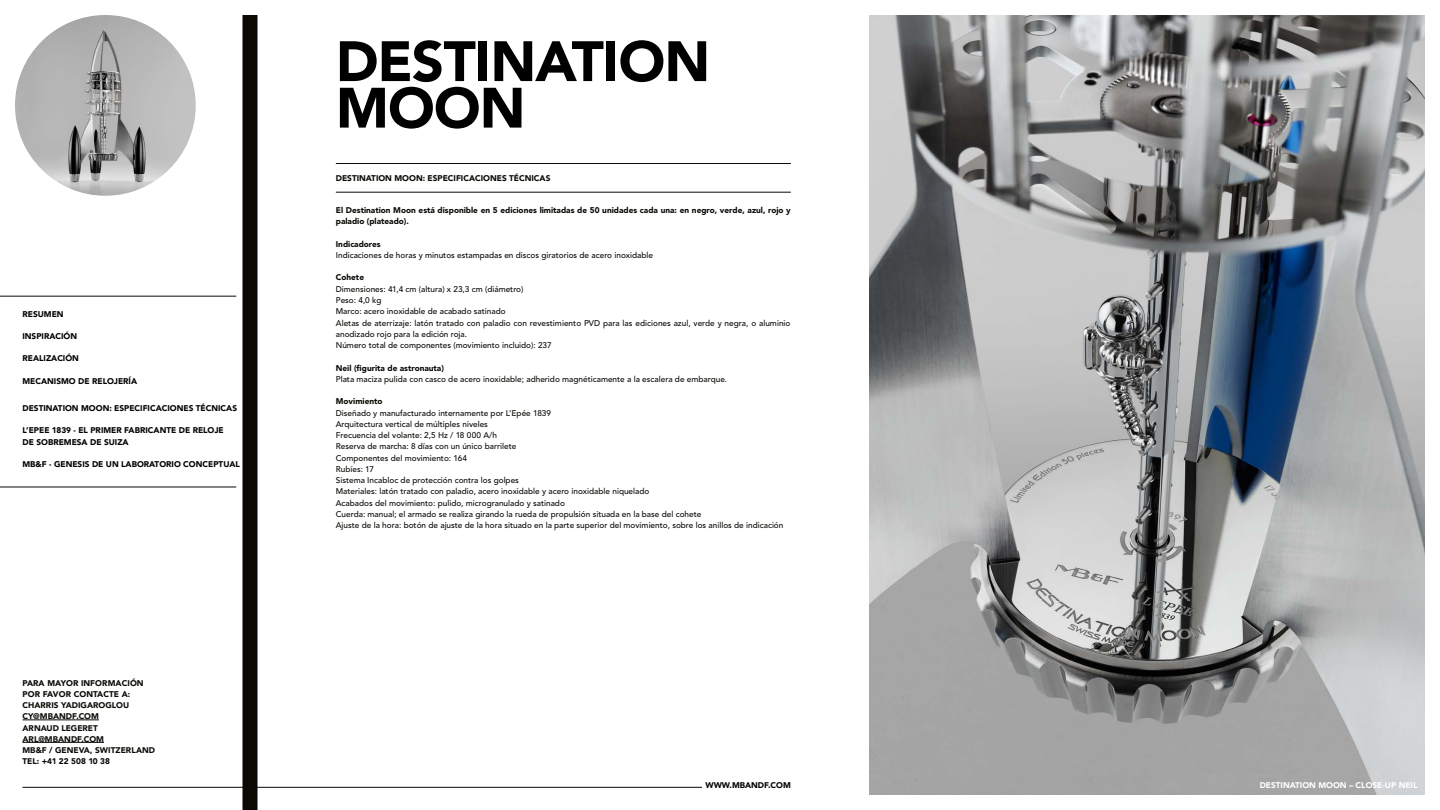
<style>
.page{position:relative;width:1440px;height:810px;background:#fff}
.page>*{position:absolute;margin:0;border:0;box-sizing:border-box;transform-origin:0 0}
.t1{font:900 56.25px/46.5px "Avenir";letter-spacing:-.015em;color:#000}
.t2{font:500 8.25px/11.2px "Avenir LT Std";color:#0b0904}
.t3{font:900 8.25px/11.2px "Avenir LT Std";color:#0b0904}
.t4{font:900 8.25px/11.2px "Avenir LT Std";color:#000}
.t5{font:900 8.25px/11.2px "Avenir";color:#0b0904}
.t6{font:900 8.25px "Avenir";color:#fff}
.t7{font:900 8.25px "Avenir";color:#000}
</style>
<div class="page">
<hr style="left:22px;top:787px;width:680px;height:1px;background:#0b0904">
<hr style="left:336px;top:163px;width:455px;height:1px;background:#0b0904">
<img style="left:15px;top:15px;width:181px;height:181px;border-radius:90px">
<div style="left:242px;top:15px;width:15px;height:795px;background:#0b0904"></div>
<hr style="left:0;top:296px;width:236px;height:1px;background:#0b0904">
<hr style="left:0;top:487px;width:236px;height:1px;background:#0b0904">
<hr style="left:22px;top:720px;width:77px;height:1px;background:#0b0904">
<hr style="left:22px;top:742px;width:82px;height:1px;background:#0b0904">
<hr style="left:336px;top:192px;width:455px;height:1px;background:#0b0904">
<img style="left:869px;top:15px;width:556px;height:780px">
<p class="t4" style="left:22px;top:308px;width:43px">RESUMEN</p>
<p class="t4" style="left:22px;top:330px;width:56px">INSPIRACIÓN</p>
<p class="t4" style="left:22px;top:353px;width:58px">REALIZACIÓN</p>
<p class="t4" style="left:22px;top:375px;width:116px">MECANISMO DE RELOJERÍA</p>
<p class="t4" style="left:22px;top:402px;width:216px">DESTINATION MOON: ESPECIFICACIONES TÉCNICAS</p>
<p class="t4" style="left:22px;top:425px;width:203px">L’EPEE 1839 - EL PRIMER FABRICANTE DE RELOJE<br>DE SOBREMESA DE SUIZA</p>
<p class="t4" style="left:22px;top:459px;width:219px">MB&amp;F - GENESIS DE UN LABORATORIO CONCEPTUAL</p>
<p class="t3" style="left:22px;top:677px;width:123px">PARA MAYOR INFORMACIÓN<br>POR FAVOR CONTACTE A:</p>
<p class="t5" style="left:22px;top:699px;width:134px">CHARRIS YADIGAROGLOU<br>CY@MBANDF.COM<br>ARNAUD LEGERET<br>ARL@MBANDF.COM<br>MB&amp;F / GENEVA, SWITZERLAND<br>TEL: +41 22 508 10 38</p>
<h1 class="t1" style="left:336px;top:37px;width:376px">DESTINATION<br>MOON</h1>
<p class="t3" style="left:336px;top:173px;width:216px">DESTINATION MOON: ESPECIFICACIONES TÉCNICAS</p>
<p class="t3" style="left:336px;top:204px;width:457px">El Destination Moon está disponible en 5 ediciones limitadas de 50 unidades cada una: en negro, verde, azul, rojo y paladio (plateado).</p>
<p class="t3" style="left:336px;top:238px;width:46px">Indicadores</p>
<p class="t2" style="left:336px;top:250px;width:319px">Indicaciones de horas y minutos estampadas en discos giratorios de acero inoxidable</p>
<p class="t3" style="left:336px;top:272px;width:30px">Cohete</p>
<p class="t2" style="left:336px;top:283px;width:456px">Dimensiones: 41,4 cm (altura) x 23,3 cm (diámetro)<br>Peso: 4,0 kg<br>Marco: acero inoxidable de acabado satinado<br>Aletas de aterrizaje: latón tratado con paladio con revestimiento PVD para las ediciones azul, verde y negra, o aluminio anodizado rojo para la edición roja.<br>Número total de componentes (movimiento incluido): 237</p>
<p class="t3" style="left:336px;top:362px;width:110px">Neil (figurita de astronauta)</p>
<p class="t2" style="left:336px;top:373px;width:393px">Plata maciza pulida con casco de acero inoxidable; adherido magnéticamente a la escalera de embarque.</p>
<p class="t3" style="left:336px;top:396px;width:48px">Movimiento</p>
<p class="t2" style="left:336px;top:407px;width:449px">Diseñado y manufacturado internamente por L’Epée 1839<br>Arquitectura vertical de múltiples niveles<br>Frecuencia del volante: 2,5 Hz / 18 000 A/h<br>Reserva de marcha: 8 días con un único barrilete<br>Componentes del movimiento: 164<br>Rubíes: 17<br>Sistema Incabloc de protección contra los golpes<br>Materiales: latón tratado con paladio, acero inoxidable y acero inoxidable niquelado<br>Acabados del movimiento: pulido, microgranulado y satinado<br>Cuerda: manual; el armado se realiza girando la rueda de propulsión situada en la base del cohete<br>Ajuste de la hora: botón de ajuste de la hora situado en la parte superior del movimiento, sobre los anillos de indicación</p>
<p class="t7" style="left:705px;top:778px;width:87px">WWW.MBANDF.COM</p>
<p class="t6" style="left:1260px;top:778px;width:159px">DESTINATION MOON – CLOSE-UP NEIL</p>
</div>
